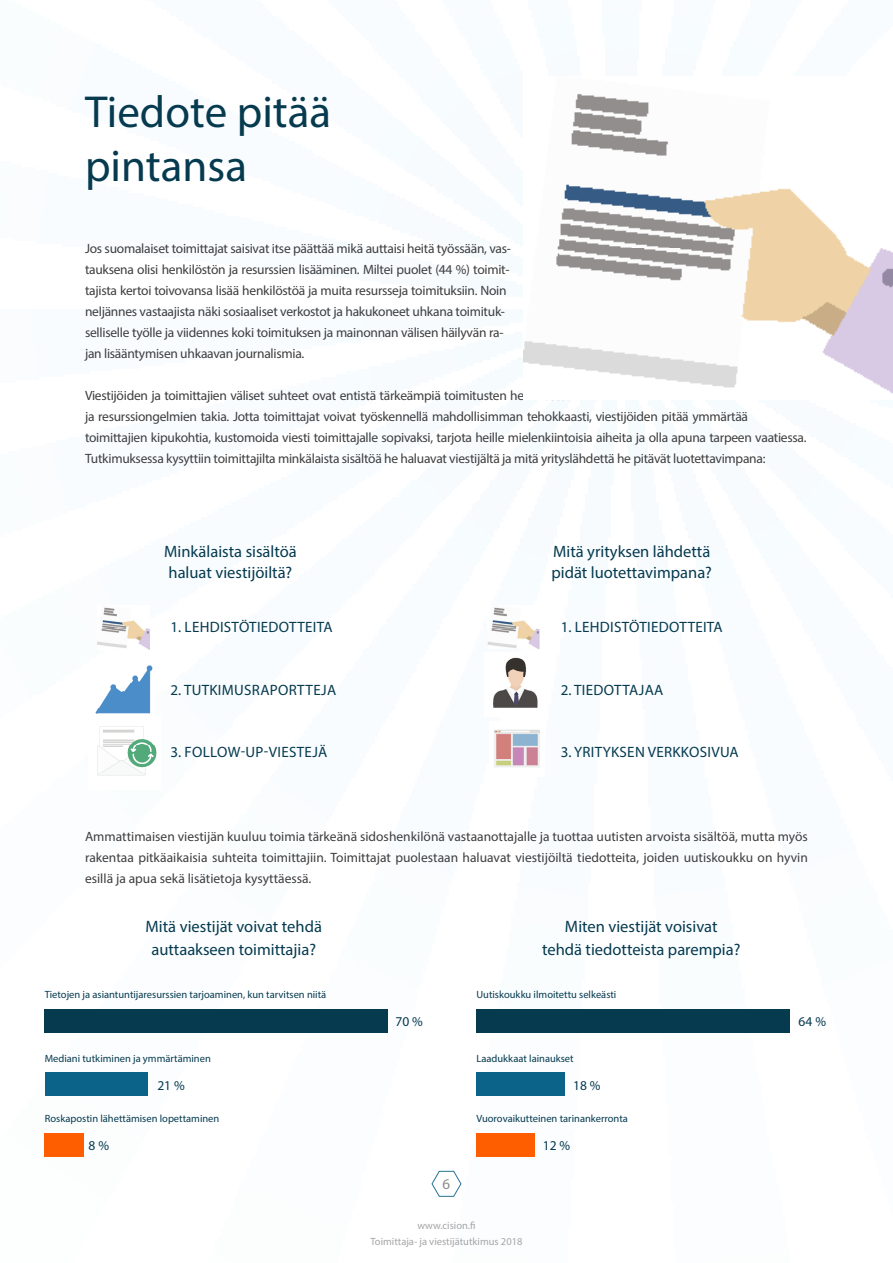
<style>
.page{position:relative;width:893px;height:1263px;background:#fff}
.page>*{position:absolute;margin:0;border:0;box-sizing:border-box;transform-origin:0 0}
.t1{font:45px/54px "Myriad Pro";color:#053a4f}
.H3_SMALL{font:16.5px/21px "Myriad Pro";color:#053a4f}
.H3_SMALL-2{font:15px "Myriad Pro";letter-spacing:.02em;color:#053a4f}
.t2{font:15px "Myriad Pro";color:#7f7e7e}
.Body{font:13.5px/21px "Myriad Pro";letter-spacing:-.02em;color:#3e3e3f}
.P_Small{font:13.5px "Myriad Pro";color:#053a4f}
.P_Small-2{font:10.5px "Myriad Pro";color:#053a4f}
.t3{font:10.5px/15.8px "Myriad Pro";color:#9b9b9d;text-align:center}
</style>
<div class="page">
<img style="left:523px;top:94px;width:370px;height:299px">
<img style="left:97px;top:607px;width:52px;height:42px">
<img style="left:488px;top:607px;width:52px;height:42px">
<img style="left:493px;top:657px;width:45px;height:51px">
<img style="left:494px;top:730px;width:46px;height:37px">
<img style="left:95px;top:665px;width:58px;height:49px">
<img style="left:97px;top:726px;width:60px;height:50px">
<div style="left:45px;top:1009px;width:343px;height:24px;background:#053a4f"></div>
<div style="left:476px;top:1009px;width:314px;height:24px;background:#053a4f"></div>
<div style="left:45px;top:1072px;width:103px;height:24px;background:#0c6389"></div>
<div style="left:476px;top:1072px;width:88px;height:24px;background:#0c6389"></div>
<div style="left:45px;top:1133px;width:39px;height:23px;background:#ff5e00"></div>
<div style="left:476px;top:1133px;width:59px;height:23px;background:#ff5e00"></div>
<p class="t1" style="left:85px;top:84px;width:248px">Tiedote pitää pintansa</p>
<p class="Body" style="left:85px;top:238px;width:428px">Jos suomalaiset toimittajat saisivat itse päättää mikä auttaisi heitä työssään, vas&shy;tauksena olisi henkilöstön ja resurssien lisääminen. Miltei puolet (44 %) toimit&shy;tajista kertoi toivovansa lisää henkilöstöä ja muita resursseja toimituksiin. Noin neljännes vastaajista näki sosiaaliset verkostot ja hakukoneet uhkana toimituk&shy;selliselle työlle ja viidennes koki toimituksen ja mainonnan välisen häilyvän ra&shy;jan lisääntymisen uhkaavan journalismia.</p>
<p class="Body" style="left:85px;top:385px;width:723px">Viestijöiden ja toimittajien väliset suhteet ovat entistä tärkeämpiä toimitusten henkilöstö-<br>ja resurssiongelmien takia. Jotta toimittajat voivat työskennellä mahdollisimman tehokkaasti, viestijöiden pitää ymmärtää toimittajien kipukohtia, kustomoida viesti toimittajalle sopivaksi, tarjota heille mielenkiintoisia aiheita ja olla apuna tarpeen vaatiessa.<br>Tutkimuksessa kysyttiin toimittajilta minkälaista sisältöä he haluavat viestijältä ja mitä yrityslähdettä he pitävät luotettavimpana:</p>
<p class="H3_SMALL" style="left:164px;top:541px;width:134px">Minkälaista sisältöä haluat viestijöiltä?</p>
<p class="H3_SMALL" style="left:551px;top:541px;width:162px">Mitä yrityksen lähdettä pidät luotettavimpana?</p>
<p class="H3_SMALL-2" style="left:171px;top:617px;width:164px">1. LEHDISTÖTIEDOTTEITA</p>
<p class="H3_SMALL-2" style="left:561px;top:617px;width:164px">1. LEHDISTÖTIEDOTTEITA</p>
<p class="H3_SMALL-2" style="left:171px;top:680px;width:167px">2. TUTKIMUSRAPORTTEJA</p>
<p class="H3_SMALL-2" style="left:561px;top:680px;width:104px">2. TIEDOTTAJAA</p>
<p class="H3_SMALL-2" style="left:171px;top:742px;width:158px">3. FOLLOW-UP-VIESTEJÄ</p>
<p class="H3_SMALL-2" style="left:561px;top:742px;width:179px">3. YRITYKSEN VERKKOSIVUA</p>
<p class="Body" style="left:85px;top:826px;width:724px;text-align:justify">Ammattimaisen viestijän kuuluu toimia tärkeänä sidoshenkilönä vastaanottajalle ja tuottaa uutisten arvoista sisältöä, mutta myös rakentaa pitkäaikaisia suhteita toimittajiin. Toimittajat puolestaan haluavat viestijöiltä tiedotteita, joiden uutiskoukku on hyvin esillä ja apua sekä lisätietoja kysyttäessä.</p>
<p class="H3_SMALL" style="left:145px;top:914px;width:178px;line-height:23.1px;text-align:center">Mitä viestijät voivat tehdä auttaakseen toimittajia?</p>
<p class="H3_SMALL" style="left:542px;top:914px;width:200px;line-height:23.1px;text-align:center">Miten viestijät voisivat<br>tehdä tiedotteista parempia?</p>
<p class="P_Small-2" style="left:45px;top:988px;width:283px">Tietojen ja asiantuntijaresurssien tarjoaminen, kun tarvitsen niitä</p>
<p class="P_Small-2" style="left:476px;top:988px;width:142px">Uutiskoukku ilmoitettu selkeästi</p>
<p class="P_Small" style="left:395px;top:1013px;width:29px">70 %</p>
<p class="P_Small" style="left:799px;top:1013px;width:29px">64 %</p>
<p class="P_Small-2" style="left:45px;top:1052px;width:168px">Mediani tutkiminen ja ymmärtäminen</p>
<p class="P_Small-2" style="left:476px;top:1052px;width:99px">Laadukkaat lainaukset</p>
<p class="P_Small" style="left:157px;top:1077px;width:29px">21 %</p>
<p class="P_Small" style="left:573px;top:1077px;width:29px">18 %</p>
<p class="P_Small-2" style="left:45px;top:1112px;width:176px">Roskapostin lähettämisen lopettaminen</p>
<p class="P_Small-2" style="left:476px;top:1112px;width:153px">Vuorovaikutteinen tarinankerronta</p>
<p class="P_Small" style="left:89px;top:1137px;width:22px">8 %</p>
<p class="P_Small" style="left:543px;top:1137px;width:29px">12 %</p>
<p class="t2" style="left:443px;top:1174px;width:9px">6</p>
<p class="t3" style="left:370px;top:1217px;width:154px">www.cision.fi<br>Toimittaja- ja viestijätutkimus 2018</p>
</div>
